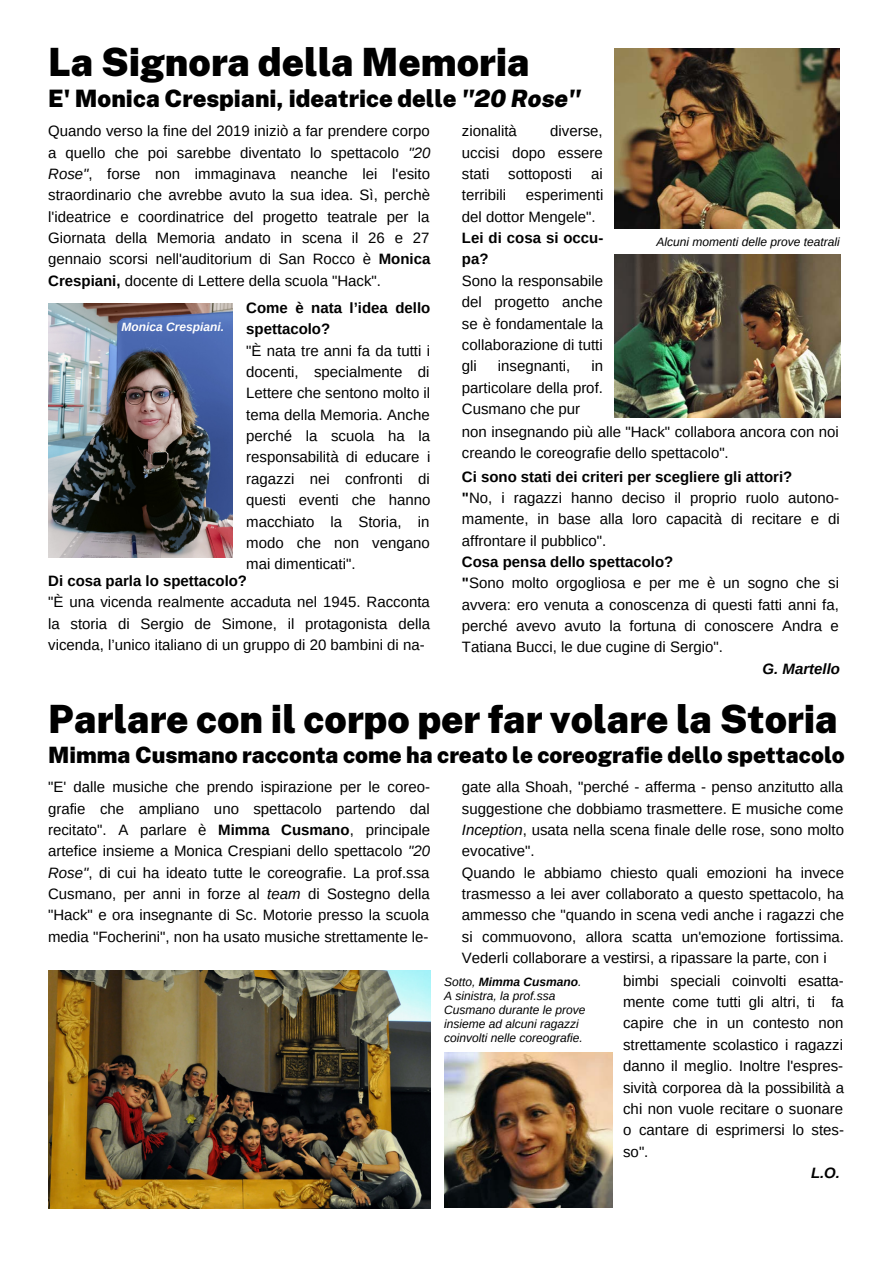
<style>
.page{position:relative;width:893px;height:1264px;background:#fff}
.page>*{position:absolute;margin:0;border:0;box-sizing:border-box;transform-origin:0 0}
.t1{font:900 39px "Public Sans";color:#000}
.t2{font:900 24px "Public Sans";color:#000}
.t3{font:900 22.5px "Public Sans";color:#000}
.t4{font:15px/21.3px "Arimo";color:#000;text-align:justify}
.t5{font:700 15px/21.3px "Arimo";color:#000}
.t6{font:italic 700 15px "Arimo";color:#000}
.t7{font:italic 12px/14px "Arimo";color:#000}
.t8{font:italic 700 12px "Arimo";color:#fff}
.s1{font-style:italic}
.s2{font-weight:700}
</style>
<div class="page">
<img style="left:48px;top:304px;width:185px;height:254px">
<img style="left:614px;top:49px;width:225px;height:180px">
<img style="left:614px;top:254px;width:226px;height:163px">
<img style="left:444px;top:1052px;width:168px;height:155px">
<img style="left:48px;top:970px;width:382px;height:237px">
<h1 class="t1" style="left:48px;top:38px;width:483px">La Signora della Memoria</h1>
<h2 class="t2" style="left:48px;top:84px;width:534px">E' Monica Crespiani, ideatrice delle <span class="s1">"20 Rose"</span></h2>
<p class="t4" style="left:48px;top:120px;width:384px">Quando verso la fine del 2019 iniziò a far prendere corpo a quello che poi sarebbe diventato lo spettacolo <span class="s1">"20<br>Rose"</span>, forse non immaginava neanche lei l'esito straordinario che avrebbe avuto la sua idea. Sì, perchè l'ideatrice e coordinatrice del progetto teatrale per la Giornata della Memoria andato in scena il 26 e 27 gennaio scorsi nell'auditorium di San Rocco è <span class="s2">Monica Crespiani,</span> docente di Lettere della scuola "Hack".</p>
<p class="t5" style="left:246px;top:297px;width:185px">Come è nata l’idea dello spettacolo?</p>
<p class="t4" style="left:246px;top:340px;width:186px">"È nata tre anni fa da tutti i docenti, specialmente di Lettere che sentono molto il tema della Memoria. Anche perché la scuola ha la responsabilità di educare i ragazzi nei confronti di questi eventi che hanno macchiato la Storia, in modo che non vengano mai dimenticati".</p>
<p class="t8" style="left:122px;top:320px;width:104px">Monica Crespiani.</p>
<p class="t5" style="left:48px;top:570px;width:200px">Di cosa parla lo spettacolo?</p>
<p class="t4" style="left:48px;top:591px;width:383px">"È una vicenda realmente accaduta nel 1945. Racconta la storia di Sergio de Simone, il protagonista della vicenda, l’unico italiano di un gruppo di 20 bambini di na-</p>
<p class="t4" style="left:462px;top:120px;width:56px">zionalità</p>
<p class="t4" style="left:462px;top:120px;width:142px;text-indent:88px">diverse, uccisi dopo essere stati</p>
<p class="t4" style="left:508px;top:163px;width:66px">sottoposti</p>
<p class="t4" style="left:591px;top:163px;width:13px">ai</p>
<p class="t4" style="left:462px;top:184px;width:46px">terribili</p>
<p class="t4" style="left:462px;top:184px;width:143px;text-indent:64px">esperimenti del dottor Mengele".</p>
<p class="t5" style="left:462px;top:227px;width:143px">Lei di cosa si occu&shy;pa?</p>
<p class="t4" style="left:462px;top:270px;width:143px">Sono la responsabile del progetto anche se è fondamentale la collaborazione di tutti gli</p>
<p class="t4" style="left:462px;top:355px;width:143px;text-indent:129px">in particolare della prof.<br>Cusmano che pur</p>
<p class="t4" style="left:498px;top:355px;width:74px">insegnanti,</p>
<p class="t7" style="left:656px;top:235px;width:185px">Alcuni momenti delle prove teatrali</p>
<p class="t4" style="left:462px;top:421px;width:378px">non insegnando più alle "Hack" collabora ancora con noi creando le coreografie dello spettacolo".</p>
<p class="t4" style="left:462px;top:465px;width:379px;text-align:left"><span class="s2">Ci sono stati dei criteri per scegliere gli attori?<br>"</span>No, i ragazzi hanno deciso il proprio ruolo autono&shy;mamente, in base alla loro capacità di recitare e di affrontare il pubblico".</p>
<p class="t4" style="left:462px;top:551px;width:378px;text-align:left"><span class="s2">Cosa pensa dello spettacolo?<br>"</span>Sono molto orgogliosa e per me è un sogno che si avvera: ero venuta a conoscenza di questi fatti anni fa, perché avevo avuto la fortuna di conoscere Andra e Tatiana Bucci, le due cugine di Sergio".</p>
<p class="t6" style="left:762px;top:660px;width:79px">G. Martello</p>
<h1 class="t1" style="left:48px;top:695px;width:791px">Parlare con il corpo per far volare la Storia</h1>
<h3 class="t3" style="left:48px;top:741px;width:798px">Mimma Cusmano racconta come ha creato le coreografie dello spettacolo</h3>
<p class="t4" style="left:48px;top:776px;width:383px">"E' dalle musiche che prendo ispirazione per le coreo&shy;grafie che ampliano uno spettacolo partendo dal recitato". A parlare è <span class="s2">Mimma Cusmano</span>, principale artefice insieme a Monica Crespiani dello spettacolo <span class="s1">"20<br>Rose"</span>, di cui ha ideato tutte le coreografie. La prof.ssa Cusmano, per anni in forze al <span class="s1">team</span> di Sostegno della "Hack" e ora insegnante di Sc. Motorie presso la scuola media "Focherini", non ha usato musiche strettamente le-</p>
<p class="t7" style="left:444px;top:975px;width:143px">Sotto, <span class="s2">Mimma Cusmano</span>.<br>A sinistra, la prof.ssa<br>Cusmano durante le prove insieme ad alcuni ragazzi coinvolti nelle coreografie.</p>
<p class="t4" style="left:462px;top:776px;width:383px">gate alla Shoah, "perché - afferma - penso anzitutto alla</p>
<p class="t4" style="left:462px;top:797px;width:383px">suggestione che dobbiamo trasmettere. E musiche come</p>
<p class="t4" style="left:462px;top:819px;width:383px"><span class="s1">Inception</span>, usata nella scena finale delle rose, sono molto</p>
<p class="t4" style="left:462px;top:840px;width:74px">evocative".</p>
<p class="t4" style="left:462px;top:861px;width:383px">Quando le abbiamo chiesto quali emozioni ha invece</p>
<p class="t4" style="left:462px;top:883px;width:383px">trasmesso a lei aver collaborato a questo spettacolo, ha</p>
<p class="t4" style="left:462px;top:904px;width:383px">ammesso che "quando in scena vedi anche i ragazzi che</p>
<p class="t4" style="left:462px;top:926px;width:383px">si commuovono, allora scatta un'emozione fortissima.</p>
<p class="t4" style="left:462px;top:947px;width:366px">Vederli collaborare a vestirsi, a ripassare la parte, con i</p>
<p class="t4" style="left:623px;top:969px;width:222px">bimbi speciali coinvolti esatta-</p>
<p class="t4" style="left:623px;top:991px;width:222px">mente come tutti gli altri, ti fa</p>
<p class="t4" style="left:623px;top:1012px;width:222px">capire che in un contesto non</p>
<p class="t4" style="left:623px;top:1033px;width:221px">strettamente scolastico i ragazzi</p>
<p class="t4" style="left:623px;top:1055px;width:221px">danno il meglio. Inoltre l'espres-</p>
<p class="t4" style="left:623px;top:1076px;width:222px">sività corporea dà la possibilità a</p>
<p class="t4" style="left:623px;top:1097px;width:221px">chi non vuole recitare o suonare</p>
<p class="t4" style="left:623px;top:1119px;width:222px">o cantare di esprimersi lo stes-</p>
<p class="t4" style="left:623px;top:1140px;width:27px">so".</p>
<p class="t6" style="left:811px;top:1164px;width:31px">L.O.</p>
</div>
